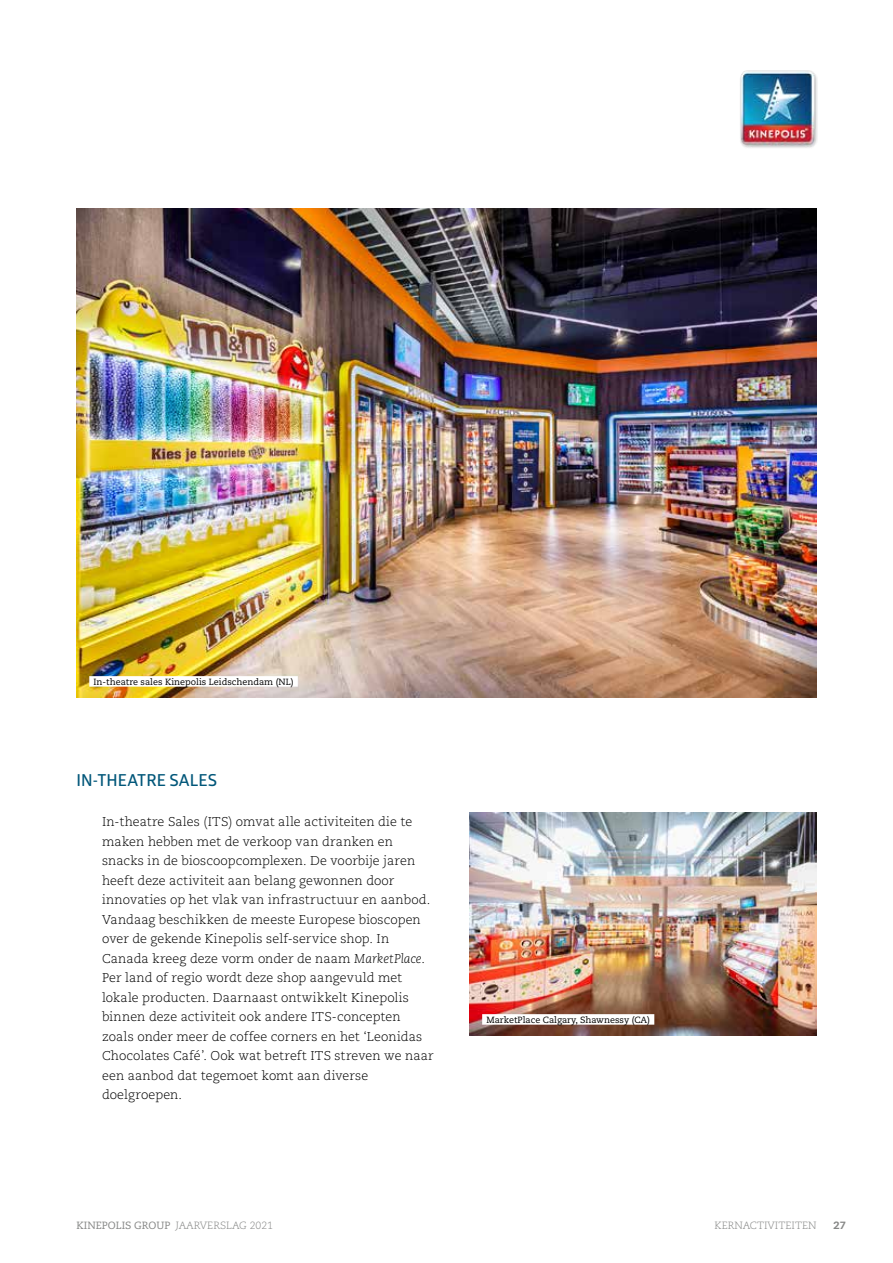
<style>
.page{position:relative;width:893px;height:1263px;background:#fff}
.page>*{position:absolute;margin:0;border:0;box-sizing:border-box;transform-origin:0 0}
.t1{font:600 16.5px "Glober";letter-spacing:.005em;color:#005679}
.t2{font:300 12.75px/19.5px "Caecilia LT Std";letter-spacing:.005em;color:#000}
.t3{font:300 10.5px "Caecilia LT Std";color:#868786}
.t4{font:800 10.5px "Caecilia LT Std";color:#868786}
.t5{font:9px "Caecilia LT Std";color:#000}
.s1{font-style:italic}
.s2{font-weight:400}
</style>
<div class="page">
<img style="left:469px;top:813px;width:347px;height:222px">
<img style="left:77px;top:208px;width:739px;height:489px">
<div style="left:482px;top:1014px;width:172px;height:11px;background:#fff"></div>
<div style="left:89px;top:676px;width:209px;height:11px;background:#fff"></div>
<img style="left:740px;top:70px;width:78px;height:78px">
<p class="t5" style="left:94px;top:676px;width:201px">In-theatre sales Kinepolis Leidschendam (NL)</p>
<p class="t1" style="left:77px;top:768px;width:142px">IN-THEATRE SALES</p>
<p class="t2" style="left:102px;top:812px;width:333px">In-theatre Sales (ITS) omvat alle activiteiten die te maken hebben met de verkoop van dranken en snacks in de bioscoopcomplexen. De voorbije jaren heeft deze activiteit aan belang gewonnen door innovaties op het vlak van infrastructuur en aanbod.<br>Vandaag beschikken de meeste Europese bioscopen over de gekende Kinepolis self-service shop. In Canada kreeg deze vorm onder de naam <span class="s1">MarketPlace</span>.<br>Per land of regio wordt deze shop aangevuld met lokale producten. Daarnaast ontwikkelt Kinepolis binnen deze activiteit ook andere ITS-concepten zoals onder meer de coffee corners en het ‘Leonidas Chocolates Café’. Ook wat betreft ITS streven we naar een aanbod dat tegemoet komt aan diverse doelgroepen.</p>
<p class="t5" style="left:486px;top:1014px;width:165px">MarketPlace Calgary, Shawnessy (CA)</p>
<p class="t3" style="left:77px;top:1219px;width:198px"><span class="s2">KINEPOLIS GROUP</span> JAARVERSLAG 2021</p>
<p class="t3" style="left:714px;top:1219px;width:103px">KERNACTIVITEITEN</p>
<p class="t4" style="left:833px;top:1218px;width:14px">27</p>
</div>
